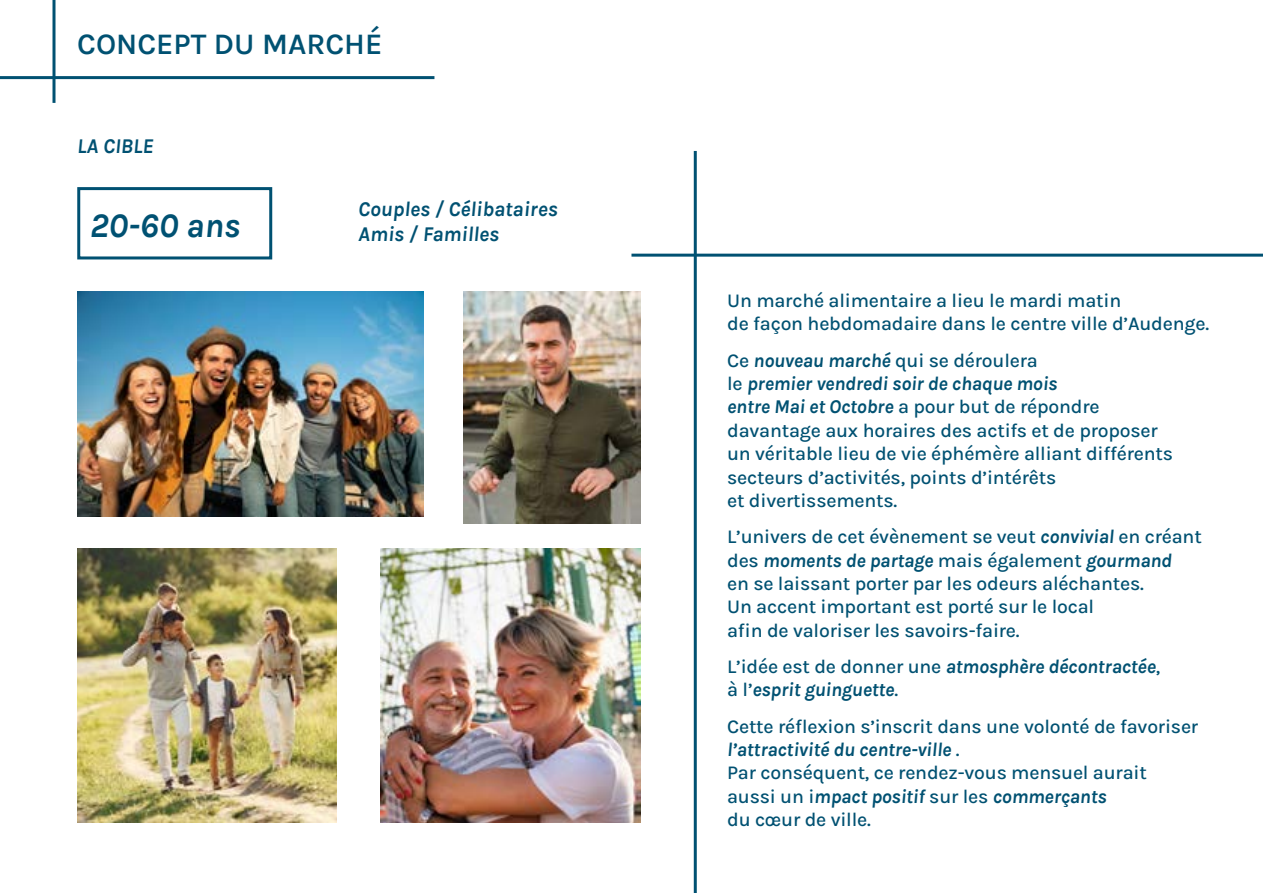
<style>
.page{position:relative;width:1263px;height:893px;background:#fff}
.page>*{position:absolute;margin:0;border:0;box-sizing:border-box;transform-origin:0 0}
.t1{font:italic 34.5px "Karla";color:#005172}
.t2{font:600 30px "Karla";color:#005172}
.t3{font:italic 21px/25.2px "Karla";color:#005172}
.t4{font:19.5px/23.4px "Karla";letter-spacing:-.01em;color:#005172}
.t5{font:italic 19.5px/23.4px "Karla";letter-spacing:-.01em;color:#005172}
.s1{font-style:italic}
.s2{font-style:normal}
</style>
<div class="page">
<div style="left:77px;top:187px;width:195px;height:72px;border:3px solid #005172"></div>
<img style="left:77px;top:291px;width:346px;height:226px">
<img style="left:77px;top:548px;width:260px;height:274px">
<img style="left:381px;top:548px;width:259px;height:274px">
<img style="left:463px;top:291px;width:177px;height:232px">
<hr style="left:694px;top:151px;width:3px;height:742px;background:#005172">
<hr style="left:631px;top:254px;width:632px;height:3px;background:#005172">
<svg style="left:52px;top:0;width:4px;height:103px"></svg>
<hr style="left:0;top:76px;width:434px;height:3px;background:#005172">
<h2 class="t2" style="left:77px;top:25px;width:307px">CONCEPT DU MARCHÉ</h2>
<p class="t3" style="left:77px;top:133px;width:78px">LA CIBLE</p>
<h1 class="t1" style="left:90px;top:203px;width:152px">20-60 ans</h1>
<p class="t3" style="left:358px;top:195px;width:201px">Couples / Célibataires<br>Amis / Familles</p>
<p class="t4" style="left:727px;top:288px;width:483px">Un marché alimentaire a lieu le mardi matin<br>de façon hebdomadaire dans le centre ville d’Audenge.</p>
<p class="t4" style="left:727px;top:348px;width:447px">Ce <span class="s1">nouveau marché</span> qui se déroulera<br>le <span class="s1">premier vendredi soir de chaque mois<br>entre Mai et Octobre</span> a pour but de répondre davantage aux horaires des actifs et de proposer un véritable lieu de vie éphémère alliant différents secteurs d’activités, points d’intérêts<br>et divertissements.</p>
<p class="t4" style="left:727px;top:524px;width:476px">L’univers de cet évènement se veut <span class="s1">convivial</span> en créant des <span class="s1">moments de partage</span> mais également <span class="s1">gourmand<br></span>en se laissant porter par les odeurs aléchantes.<br>Un accent important est porté sur le local<br>afin de valoriser les savoirs-faire.</p>
<p class="t5" style="left:727px;top:654px;width:435px"><span class="s2">L’idée est de donner une</span> atmosphère décontractée<span class="s2">, à l’</span>esprit guinguette<span class="s2">.</span></p>
<p class="t4" style="left:727px;top:714px;width:473px">Cette réflexion s’inscrit dans une volonté de favoriser <span class="s1">l’attractivité du centre-ville</span> .<br>Par conséquent, ce rendez-vous mensuel aurait aussi un i<span class="s1">mpact positif</span> sur les <span class="s1">commerçants<br></span>du cœur de ville.</p>
</div>
